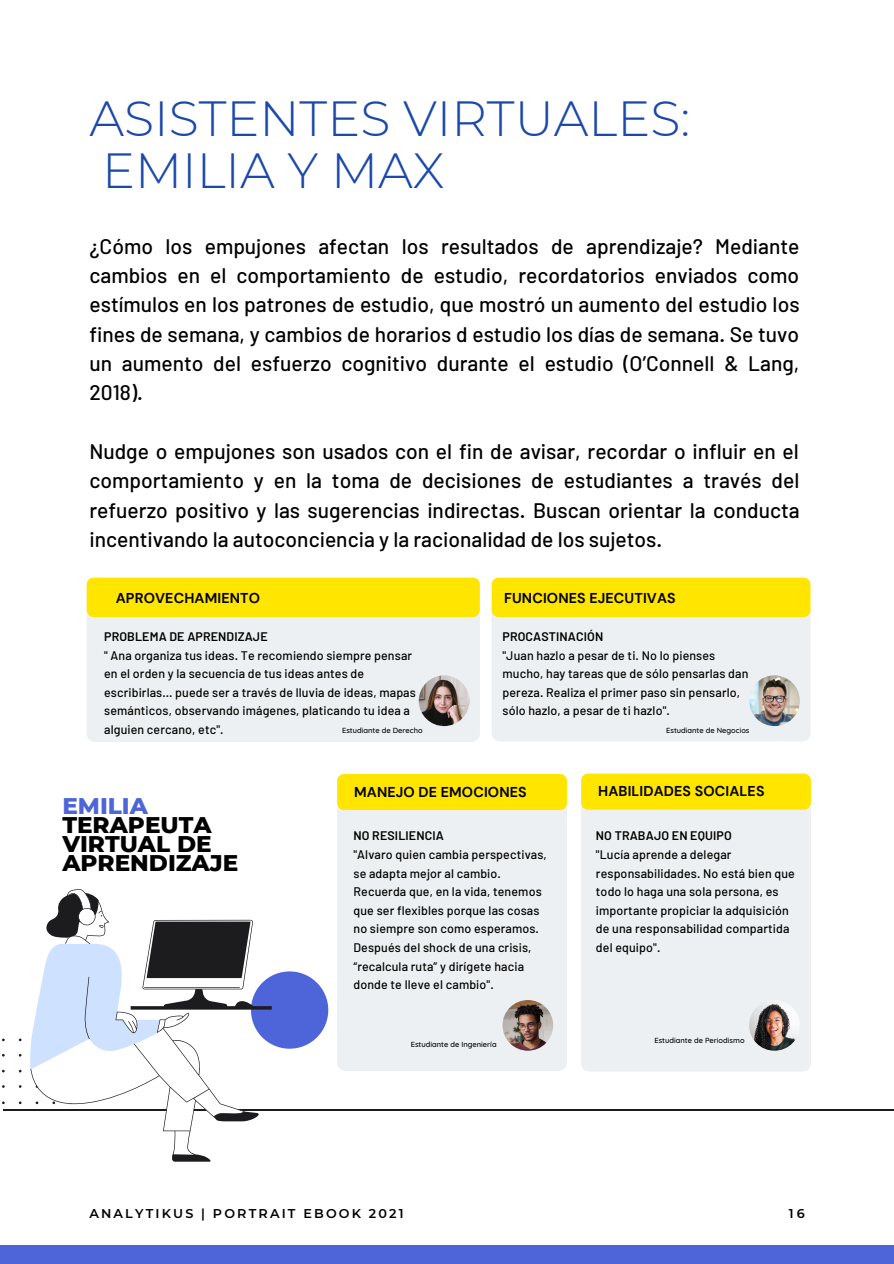
<style>
.page{position:relative;width:894px;height:1264px;background:#fff}
.page>*{position:absolute;margin:0;border:0;box-sizing:border-box;transform-origin:0 0}
.t1{font:300 49.2px/51.9px "Montserrat";color:#1b48ab}
.t2{font:800 23.1px/19.2px "Montserrat";color:#000}
.t3{font:800 23.1px "Montserrat";color:#4e65d9}
.t4{font:500 21px/29.2px "Barlow";color:#000;text-align:justify}
.t5{font:700 14.25px "DM Sans";letter-spacing:.01em;color:#000}
.t6{font:600 12.75px "Montserrat";letter-spacing:.17em;color:#000}
.t7{font:500 12.45px/18.6px "Barlow";letter-spacing:.01em;color:#000}
.t8{font:600 12.45px "Barlow";letter-spacing:.01em;color:#000}
.t9{font:500 7.5px "Quicksand";color:#000}
</style>
<div class="page">
<hr style="left:3px;top:1109px;width:890px;height:1px;background:#1c1c1e">
<svg style="left:272px;top:971px;width:56px;height:77px;background:#697cde"></svg>
<svg style="left:172px;top:975px;width:100px;height:186px"></svg>
<svg style="left:31px;top:889px;width:222px;height:266px"></svg>
<div style="left:87px;top:609px;width:393px;height:133px;background:#edf0f2;border-radius:8px"></div>
<div style="left:87px;top:577px;width:392px;height:40px;background:#ffe500;border-radius:7px"></div>
<div style="left:337px;top:801px;width:230px;height:269px;background:#edf0f2;border-radius:8px"></div>
<div style="left:337px;top:774px;width:229px;height:36px;background:#ffe500;border-radius:7px"></div>
<div style="left:491px;top:599px;width:319px;height:142px;background:#edf0f2;border-radius:8px"></div>
<div style="left:581px;top:801px;width:229px;height:270px;background:#edf0f2;border-radius:8px"></div>
<div style="left:581px;top:773px;width:229px;height:36px;background:#ffe500;border-radius:7px"></div>
<img style="left:418px;top:675px;width:51px;height:51px;border-radius:50%">
<img style="left:749px;top:1000px;width:50px;height:50px;border-radius:50%">
<img style="left:749px;top:675px;width:50px;height:51px;border-radius:50%">
<img style="left:502px;top:1000px;width:51px;height:50px;border-radius:50%">
<div style="left:491px;top:577px;width:319px;height:40px;background:#ffe500;border-radius:7px"></div>
<div style="left:0;top:1244px;width:893px;height:19px;background:#4e65d9"></div>
<h1 class="t1" style="left:89px;top:92px;width:602px">ASISTENTES VIRTUALES:<br>EMILIA Y MAX</h1>
<p class="t4" style="left:89px;top:231px;width:711px">¿Cómo los empujones afectan los resultados de aprendizaje? Mediante cambios en el comportamiento de estudio, recordatorios enviados como estímulos en los patrones de estudio, que mostró un aumento del estudio los fines de semana, y cambios de horarios d estudio los días de semana. Se tuvo un aumento del esfuerzo cognitivo durante el estudio (O’Connell &amp; Lang, 2018).</p>
<p class="t4" style="left:89px;top:436px;width:711px">Nudge o empujones son usados con el fin de avisar, recordar o influir en el comportamiento y en la toma de decisiones de estudiantes a través del refuerzo positivo y las sugerencias indirectas. Buscan orientar la conducta incentivando la autoconciencia y la racionalidad de los sujetos.</p>
<p class="t5" style="left:116px;top:589px;width:146px">APROVECHAMIENTO</p>
<p class="t5" style="left:598px;top:581px;width:62px">Acción 2</p>
<p class="t5" style="left:504px;top:589px;width:173px">FUNCIONES EJECUTIVAS</p>
<p class="t8" style="left:502px;top:628px;width:102px">PROCASTINACIÓN</p>
<p class="t7" style="left:502px;top:645px;width:247px">"Juan hazlo a pesar de ti. No lo pienses mucho, hay tareas que de sólo pensarlas dan pereza. Realiza el primer paso sin pensarlo, sólo hazlo, a pesar de ti hazlo".</p>
<p class="t8" style="left:104px;top:628px;width:165px">PROBLEMA DE APRENDIZAJE</p>
<p class="t7" style="left:104px;top:645px;width:313px">" Ana organiza tus ideas. Te recomiendo siempre pensar en el orden y la secuencia de tus ideas antes de escribirlas… puede ser a través de lluvia de ideas, mapas semánticos, observando imágenes, platicando tu idea a alguien cercano, etc".</p>
<p class="t9" style="left:342px;top:725px;width:82px">Estudiante de Derecho</p>
<p class="t9" style="left:666px;top:725px;width:85px">Estudiante de Negocios</p>
<h2 class="t3" style="left:62px;top:791px;width:87px">EMILIA</h2>
<h2 class="t2" style="left:62px;top:815px;width:177px">TERAPEUTA<br>VIRTUAL DE<br>APRENDIZAJE</h2>
<p class="t5" style="left:354px;top:782px;width:174px">MANEJO DE EMOCIONES</p>
<p class="t5" style="left:598px;top:782px;width:168px">HABILIDADES SOCIALES</p>
<p class="t8" style="left:353px;top:828px;width:92px">NO RESILIENCIA</p>
<p class="t7" style="left:353px;top:844px;width:195px">"Alvaro quien cambia perspectivas, se adapta mejor al cambio.<br>Recuerda que, en la vida, tenemos que ser flexibles porque las cosas no siempre son como esperamos.<br>Después del shock de una crisis, “recalcula ruta” y dirígete hacia donde te lleve el cambio".</p>
<p class="t8" style="left:595px;top:828px;width:137px">NO TRABAJO EN EQUIPO</p>
<p class="t7" style="left:595px;top:844px;width:200px">"Lucía aprende a delegar responsabilidades. No está bien que todo lo haga una sola persona, es importante propiciar la adquisición de una responsabilidad compartida del equipo".</p>
<p class="t9" style="left:410px;top:1039px;width:87px">Estudiante de Ingeniería</p>
<p class="t9" style="left:654px;top:1035px;width:92px">Estudiante de Periodismo</p>
<p class="t6" style="left:89px;top:1205px;width:316px">ANALYTIKUS | PORTRAIT EBOOK 2021</p>
<p class="t6" style="left:788px;top:1205px;width:17px">16</p>
</div>
